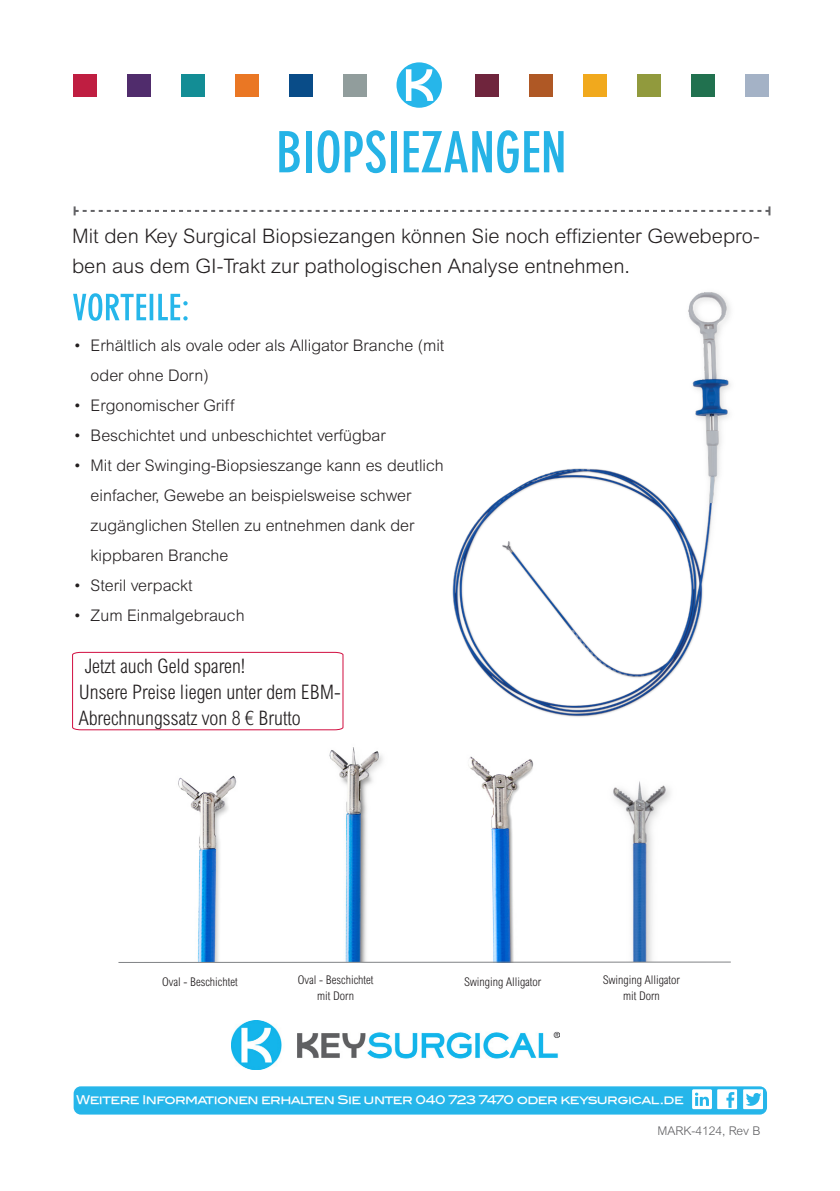
<style>
.page{position:relative;width:840px;height:1191px;background:#fff}
.page>*{position:absolute;margin:0;border:0;box-sizing:border-box;transform-origin:0 0}
.t1{font:700 condensed 56px "DIN Neuzeit Grotesk Pro";color:#26b3e6}
.t2{font:300 20px/30px "Arial MT Std";color:#231f20}
.t3{font:300 condensed 20px/26px "Arial MT Std";color:#231f20}
.t4{font:300 16px/30px "Arial MT Std";color:#231f20}
.t5{font:300 condensed 12px/16px "Arial MT Std";color:#231f20;text-align:center}
.t6{font:12px "Blair Md ITCTT Medium";letter-spacing:-.05em;color:#fff}
.t7{font:300 12px "Arial MT Std";color:#5f5f62}
</style>
<div class="page">
<img style="left:452px;top:292px;width:279px;height:425px">
<svg style="left:73px;top:293px;width:114px;height:28px"></svg>
<img style="left:231px;top:1020px;width:328px;height:49px">
<svg style="left:72px;top:651px;width:272px;height:80px"></svg>
<img style="left:178px;top:775px;width:59px;height:186px">
<img style="left:329px;top:747px;width:54px;height:214px">
<img style="left:468px;top:756px;width:66px;height:205px">
<svg style="left:74px;top:206px;width:696px;height:9px"></svg>
<div style="left:73px;top:75px;width:23px;height:22px;background:#bf1e41"></div>
<div style="left:127px;top:74px;width:23px;height:22px;background:#502c6c"></div>
<div style="left:181px;top:75px;width:23px;height:22px;background:#138d95"></div>
<div style="left:235px;top:75px;width:23px;height:22px;background:#ea7724"></div>
<div style="left:289px;top:75px;width:24px;height:22px;background:#094c88"></div>
<div style="left:474px;top:74px;width:24px;height:22px;background:#6f253d"></div>
<div style="left:528px;top:74px;width:24px;height:22px;background:#af5825"></div>
<div style="left:582px;top:75px;width:24px;height:22px;background:#f1a91d"></div>
<div style="left:636px;top:75px;width:24px;height:22px;background:#919a3d"></div>
<div style="left:690px;top:75px;width:24px;height:22px;background:#21714f"></div>
<div style="left:343px;top:75px;width:24px;height:22px;background:#919d9c"></div>
<div style="left:744px;top:75px;width:24px;height:22px;background:#a4b2c6"></div>
<svg style="left:396px;top:62px;width:45px;height:46px"></svg>
<div style="left:74px;top:1086px;width:692px;height:28px;background:#26b6ea;border-radius:7px"></div>
<div style="left:742px;top:1089px;width:20px;height:20px;background:linear-gradient(to right,#fff,#fff)"></div>
<svg style="left:745px;top:1092px;width:16px;height:14px"></svg>
<svg style="left:692px;top:1089px;width:44px;height:20px"></svg>
<img style="left:613px;top:781px;width:57px;height:180px">
<hr style="left:118px;top:961px;width:612px;height:1px;background:#808285">
<p class="t1" style="left:276px;top:120px;width:292px">BIOPSIEZANGEN</p>
<p class="t2" style="left:72px;top:220px;width:688px">Mit den Key Surgical Biopsiezangen können Sie noch effizienter Gewebepro&shy;ben aus dem GI-Trakt zur pathologischen Analyse entnehmen.</p>
<p class="t4" style="left:91px;top:330px;width:355px;text-indent:-17px">• Erhältlich als ovale oder als Alligator Branche (mit oder ohne Dorn)</p>
<p class="t4" style="left:74px;top:390px;width:162px">• Ergonomischer Griff</p>
<p class="t4" style="left:74px;top:420px;width:313px">• Beschichtet und unbeschichtet verfügbar</p>
<p class="t4" style="left:91px;top:450px;width:354px;text-indent:-17px">• Mit der Swinging-Biopsieszange kann es deutlich einfacher, Gewebe an beispielsweise schwer zugänglichen Stellen zu entnehmen dank der kippbaren Branche</p>
<p class="t4" style="left:74px;top:570px;width:120px">• Steril verpackt</p>
<p class="t4" style="left:74px;top:600px;width:172px">• Zum Einmalgebrauch</p>
<p class="t3" style="left:79px;top:653px;width:263px;text-indent:6px">Jetzt auch Geld sparen!<br>Unsere Preise liegen unter dem EBM-<br>Abrechnungssatz von 8 € Brutto</p>
<p class="t5" style="left:297px;top:972px;width:77px">Oval - Beschichtet mit Dorn</p>
<p class="t5" style="left:162px;top:973px;width:77px">Oval - Beschichtet</p>
<p class="t5" style="left:463px;top:973px;width:78px">Swinging Alligator</p>
<p class="t5" style="left:602px;top:972px;width:78px">Swinging Alligator mit Dorn</p>
<p class="t6" style="left:76px;top:1092px;width:609px">Weitere Informationen erhalten Sie unter 040 723 7470 oder keysurgical.de</p>
<p class="t7" style="left:657px;top:1124px;width:104px">MARK-4124, Rev B</p>
</div>
